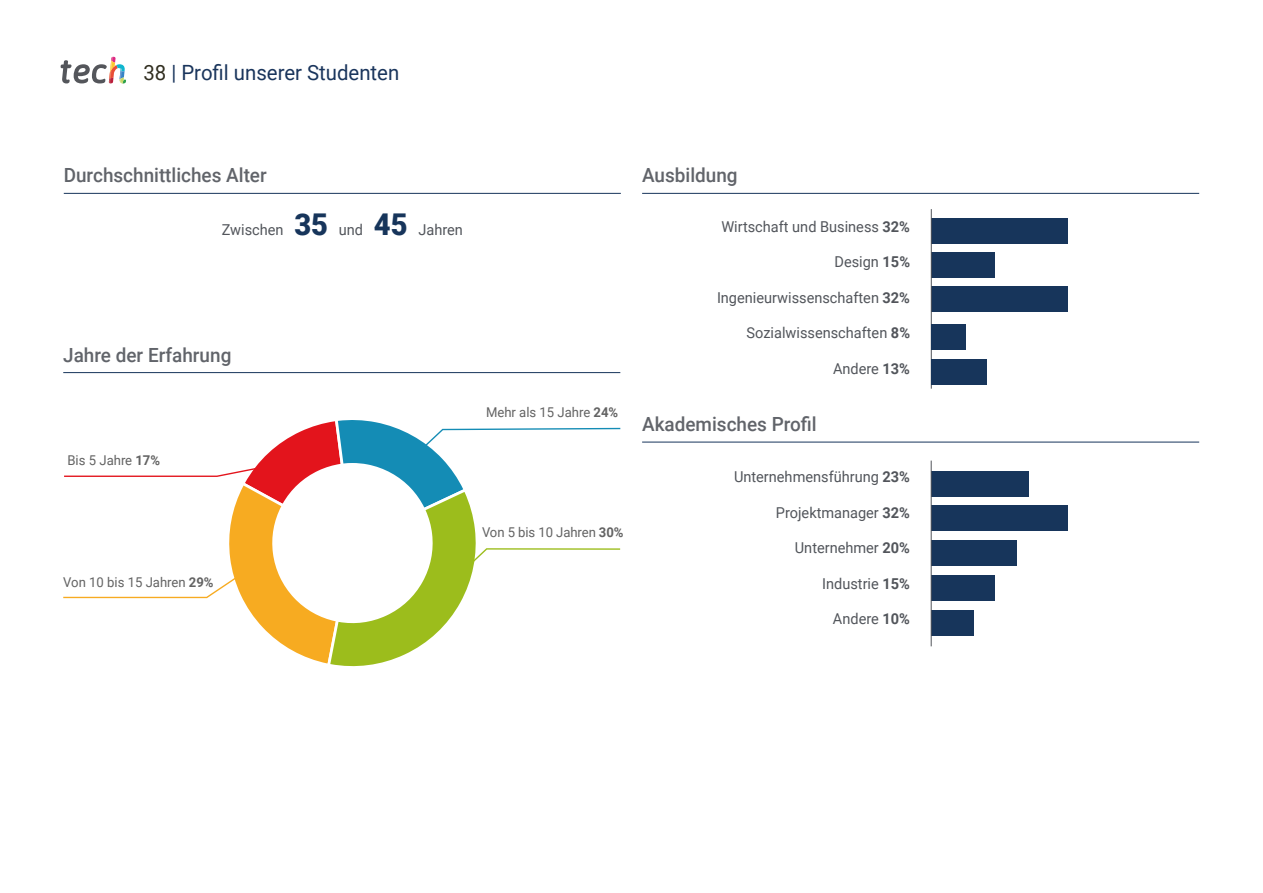
<style>
.page{position:relative;width:1263px;height:893px;background:#fff}
.page>*{position:absolute;margin:0;border:0;box-sizing:border-box;transform-origin:0 0}
.t1{font:21px "Roboto";color:#1a355c}
.t2{font:500 19.5px "Roboto";color:#61646a}
.t3{font:15px "Roboto";color:#52555b}
.t4{font:13.5px "Roboto";color:#636363}
.s1{color:#312e20}
.s2{font-weight:900;font-size:30px;color:#17355b}
.s3{font-weight:700}
</style>
<div class="page">
<svg style="left:61px;top:57px;width:65px;height:27px"></svg>
<hr style="left:64px;top:193px;width:557px;height:1px;background:#17355b">
<hr style="left:642px;top:442px;width:557px;height:1px;background:#17355b">
<hr style="left:642px;top:193px;width:557px;height:1px;background:#17355b">
<div style="left:931px;top:219px;width:136px;height:25px;background:#17355b"></div>
<div style="left:931px;top:252px;width:64px;height:26px;background:#17355b"></div>
<div style="left:931px;top:286px;width:136px;height:26px;background:#17355b"></div>
<hr style="left:931px;top:209px;width:1px;height:180px;background:#52555b">
<div style="left:931px;top:324px;width:34px;height:26px;background:#17355b"></div>
<div style="left:931px;top:359px;width:55px;height:26px;background:#17355b"></div>
<div style="left:931px;top:471px;width:98px;height:25px;background:#17355b"></div>
<div style="left:931px;top:506px;width:136px;height:25px;background:#17355b"></div>
<div style="left:931px;top:541px;width:85px;height:25px;background:#17355b"></div>
<div style="left:931px;top:575px;width:64px;height:26px;background:#17355b"></div>
<div style="left:931px;top:610px;width:43px;height:26px;background:#17355b"></div>
<hr style="left:931px;top:461px;width:1px;height:185px;background:#52555b">
<hr style="left:63px;top:372px;width:557px;height:1px;background:#17355b">
<svg style="left:63px;top:420px;width:557px;height:247px"></svg>
<h1 class="t1" style="left:144px;top:57px;width:257px"><span class="s1">38</span> | Profil unserer Studenten</h1>
<h2 class="t2" style="left:64px;top:161px;width:204px">Durchschnittliches Alter</h2>
<p class="t3" style="left:222px;top:219px;width:243px">Zwischen <span class="s2">35</span> und <span class="s2">45</span> Jahren</p>
<h2 class="t2" style="left:63px;top:341px;width:170px">Jahre der Erfahrung</h2>
<p class="t4" style="left:67px;top:451px;width:94px">Bis 5 Jahre <span class="s3">17%</span></p>
<p class="t4" style="left:63px;top:572px;width:152px">Von 10 bis 15 Jahren <span class="s3">29%</span></p>
<p class="t4" style="left:486px;top:403px;width:134px">Mehr als 15 Jahre <span class="s3">24%</span></p>
<p class="t4" style="left:482px;top:522px;width:143px">Von 5 bis 10 Jahren <span class="s3">30%</span></p>
<h2 class="t2" style="left:642px;top:161px;width:97px">Ausbildung</h2>
<p class="t3" style="left:721px;top:216px;width:190px">Wirtschaft und Business <span class="s3">32%</span></p>
<p class="t3" style="left:834px;top:252px;width:77px">Design <span class="s3">15%</span></p>
<p class="t3" style="left:717px;top:287px;width:195px">Ingenieurwissenschaften <span class="s3">32%</span></p>
<p class="t3" style="left:746px;top:323px;width:165px">Sozialwissenschaften <span class="s3">8%</span></p>
<p class="t3" style="left:833px;top:358px;width:78px">Andere <span class="s3">13%</span></p>
<h2 class="t2" style="left:642px;top:411px;width:176px">Akademisches Profil</h2>
<p class="t3" style="left:734px;top:466px;width:177px">Unternehmensführung <span class="s3">23%</span></p>
<p class="t3" style="left:776px;top:502px;width:136px">Projektmanager <span class="s3">32%</span></p>
<p class="t3" style="left:795px;top:537px;width:117px">Unternehmer <span class="s3">20%</span></p>
<p class="t3" style="left:822px;top:573px;width:89px">Industrie <span class="s3">15%</span></p>
<p class="t3" style="left:833px;top:608px;width:78px">Andere <span class="s3">10%</span></p>
</div>
